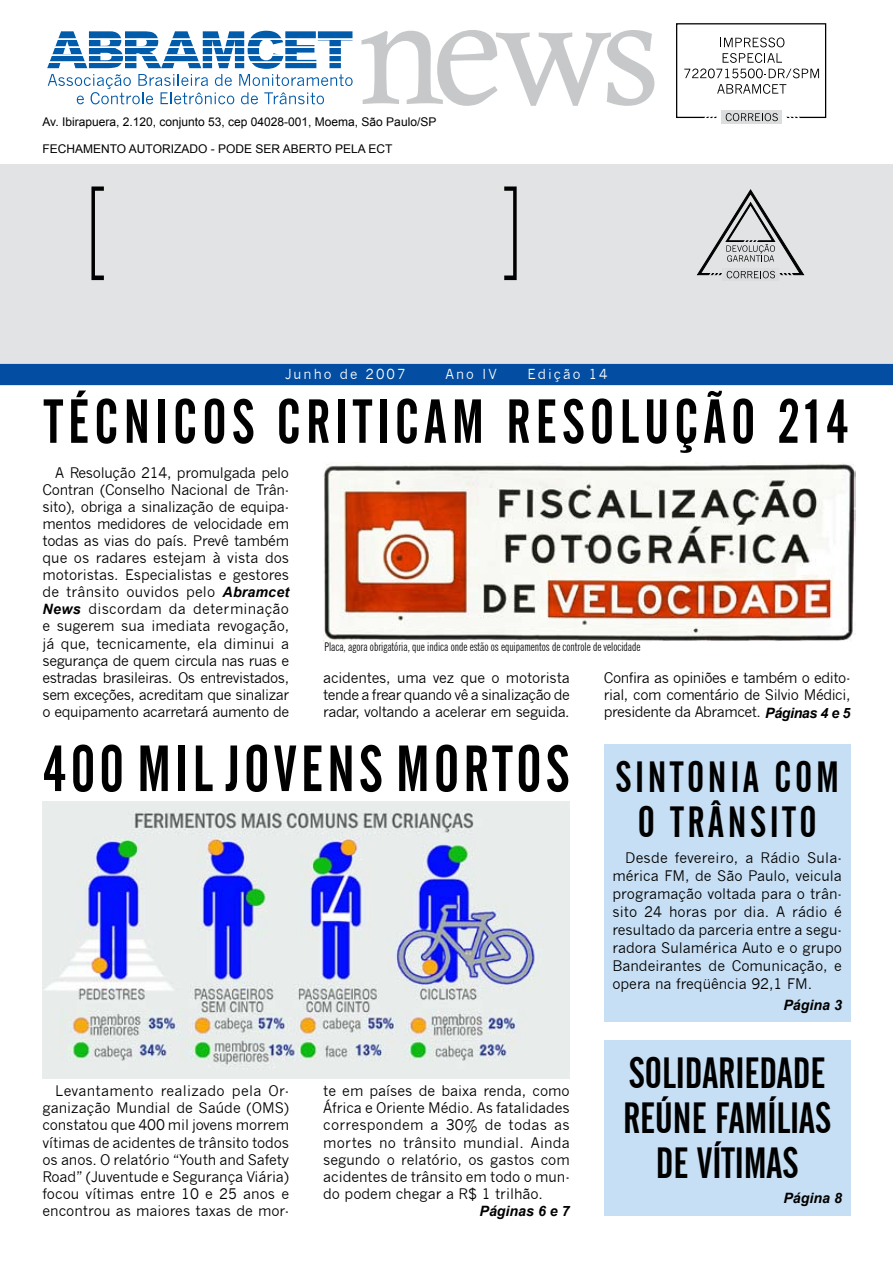
<style>
.page{position:relative;width:893px;height:1263px;background:#fff}
.page>*{position:absolute;margin:0;border:0;box-sizing:border-box;transform-origin:0 0}
.t1{font:64.5px "Alternate Gothic No 2 BT";letter-spacing:.065em;color:#000;scale:.94 1}
.t2{font:61.5px "Alternate Gothic No 2 BT";letter-spacing:.09em;color:#000;scale:.94 1}
.t3{font:43.5px/45px "Alternate Gothic No 2 BT";color:#000;text-align:center;scale:.94 1}
.t4{font:43.5px/45px "Alternate Gothic No 2 BT";letter-spacing:.09em;color:#000;text-align:center;scale:.94 1}
.t5{font:14.25px/17.1px "News Gothic";letter-spacing:-.02em;color:#000;text-align:justify}
.t6{font:italic 700 14.25px "Arial";color:#000}
.t7{font:13.5px "News Gothic";letter-spacing:.15em;color:#fff}
.t8{font:12px "Arial";color:#000}
.t9{font:extra-condensed 12px "News Gothic BT";color:#000}
.s1{font-family:"Arial";font-weight:700;font-style:italic}
</style>
<div class="page">
<div style="left:604px;top:1041px;width:246px;height:175px;background:#c7dff4"></div>
<div style="left:604px;top:744px;width:246px;height:278px;background:#c7dff4"></div>
<div style="left:0;top:165px;width:893px;height:208px;background:#e2e3e4"></div>
<svg style="left:361px;top:30px;width:293px;height:76px"></svg>
<hr style="left:44px;top:38px;width:319px;height:2px;background:#fff">
<hr style="left:44px;top:46px;width:319px;height:2px;background:#fff">
<hr style="left:44px;top:54px;width:319px;height:2px;background:#fff">
<hr style="left:44px;top:61px;width:319px;height:2px;background:#fff">
<svg style="left:47px;top:31px;width:306px;height:73px"></svg>
<div style="left:676px;top:23px;width:150px;height:95px;border:1px solid #000"></div>
<svg style="left:720px;top:38px;width:64px;height:9px"></svg>
<svg style="left:684px;top:53px;width:135px;height:25px"></svg>
<svg style="left:717px;top:84px;width:69px;height:10px"></svg>
<svg style="left:504px;top:186px;width:13px;height:94px"></svg>
<svg style="left:91px;top:186px;width:13px;height:94px"></svg>
<svg style="left:697px;top:190px;width:107px;height:89px"></svg>
<svg style="left:701px;top:110px;width:103px;height:14px"></svg>
<div style="left:0;top:364px;width:893px;height:21px;background:#034ea2"></div>
<img style="left:323px;top:463px;width:532px;height:179px">
<img style="left:43px;top:801px;width:527px;height:277px">
<p class="t8" style="left:43px;top:114px;width:395px">Av. Ibirapuera, 2.120, conjunto 53, cep 04028-001, Moema, São Paulo/SP</p>
<p class="t8" style="left:43px;top:141px;width:351px">FECHAMENTO AUTORIZADO - PODE SER ABERTO PELA ECT</p>
<p class="t7" style="left:285px;top:366px;width:122px">Junho de 2007</p>
<p class="t7" style="left:445px;top:366px;width:53px">Ano IV</p>
<p class="t7" style="left:527px;top:366px;width:82px">Edição 14</p>
<h2 class="t2" style="left:44px;top:387px;width:858px">TÉCNICOS CRITICAM RESOLUÇÃO 214</h2>
<p class="t5" style="left:43px;top:464px;width:248px;text-indent:13px">A Resolução 214, promulgada pelo Contran (Conselho Nacional de Trân&shy;sito), obriga a sinalização de equipa&shy;mentos medidores de velocidade em todas as vias do país. Prevê também que os radares estejam à vista dos motoristas. Especialistas e gestores de trânsito ouvidos pelo <span class="s1">Abramcet News</span> discordam da determinação e sugerem sua imediata revogação, já que, tecnicamente, ela diminui a segurança de quem circula nas ruas e estradas brasileiras. Os entrevistados, sem exceções, acreditam que sinalizar o equipamento acarretará aumento de</p>
<p class="t9" style="left:325px;top:640px;width:317px">Placa, agora obrigatória, que indica onde estão os equipamentos de controle de velocidade</p>
<p class="t5" style="left:323px;top:669px;width:248px">acidentes, uma vez que o motorista tende a frear quando vê a sinalização de radar, voltando a acelerar em seguida.</p>
<p class="t5" style="left:604px;top:669px;width:248px">Confira as opiniões e também o edito&shy;rial, com comentário de Silvio Médici, presidente da Abramcet. <span class="s1">Páginas 4 e 5</span></p>
<h1 class="t1" style="left:43px;top:733px;width:562px">400 MIL JOVENS MORTOS</h1>
<p class="t5" style="left:43px;top:1082px;width:248px;text-indent:13px">Levantamento realizado pela Or&shy;ganização Mundial de Saúde (OMS) constatou que 400 mil jovens morrem vítimas de acidentes de trânsito todos os anos. O relatório “Youth and Safety Road” (Juventude e Segurança Viária) focou vítimas entre 10 e 25 anos e encontrou as maiores taxas de mor-</p>
<p class="t5" style="left:323px;top:1082px;width:248px">te em países de baixa renda, como África e Oriente Médio. As fatalidades correspondem a 30% de todas as mortes no trânsito mundial. Ainda segundo o relatório, os gastos com acidentes de trânsito em todo o mun&shy;do podem chegar a R$ 1 trilhão.</p>
<p class="t6" style="left:479px;top:1201px;width:92px">Páginas 6 e 7</p>
<h3 class="t4" style="left:615px;top:755px;width:239px">SINTONIA COM<br>O TRÂNSITO</h3>
<p class="t5" style="left:612px;top:849px;width:231px;line-height:18px;text-indent:13px">Desde fevereiro, a Rádio Sula&shy;mérica FM, de São Paulo, veicula programação voltada para o trân&shy;sito 24 horas por dia. A rádio é resultado da parceria entre a segu&shy;radora Sulamérica Auto e o grupo Bandeirantes de Comunicação, e opera na freqüência 92,1 FM.</p>
<p class="t6" style="left:783px;top:995px;width:60px">Página 3</p>
<h3 class="t3" style="left:623px;top:1051px;width:223px">SOLIDARIEDADE<br>REÚNE FAMÍLIAS<br>DE VÍTIMAS</h3>
<p class="t6" style="left:783px;top:1189px;width:60px">Página 8</p>
</div>
